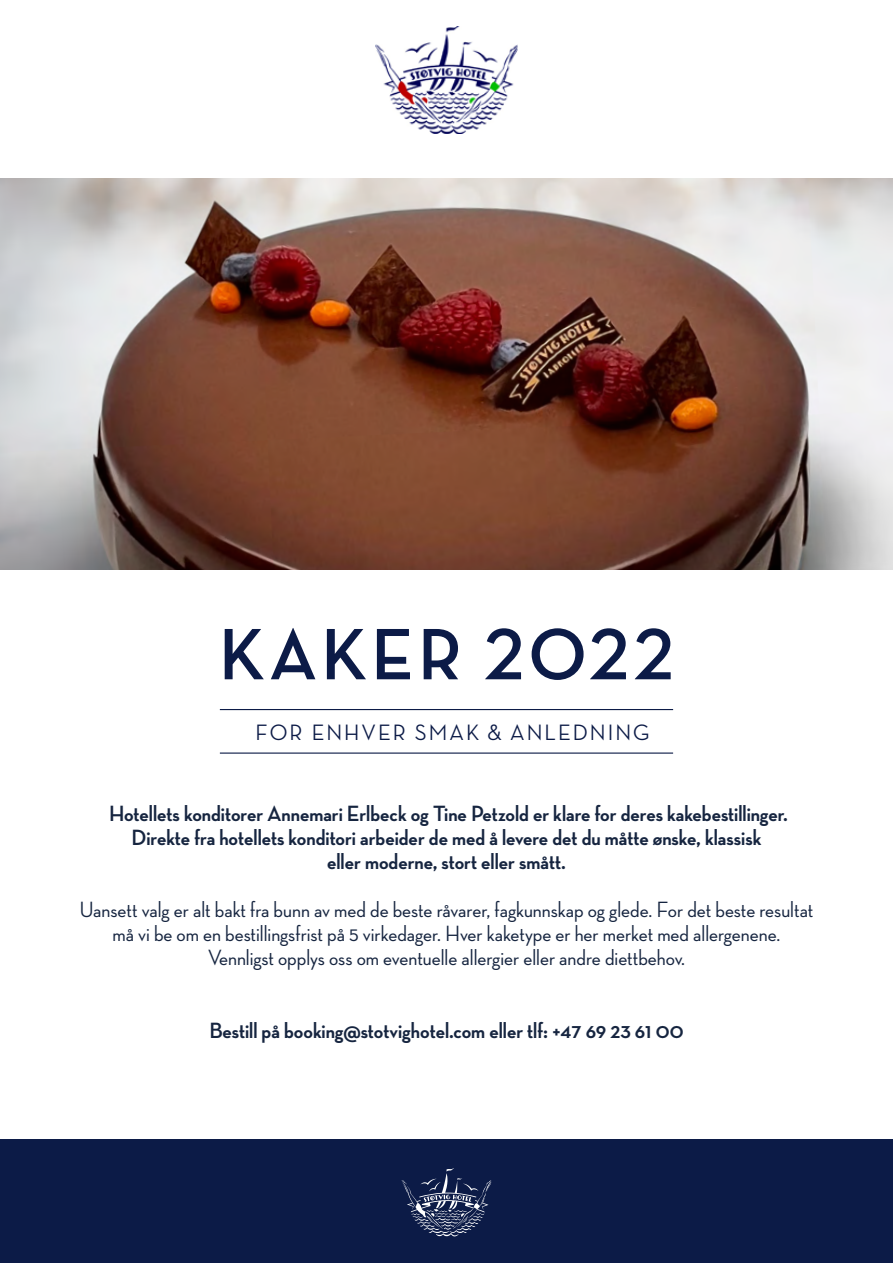
<style>
.page{position:relative;width:893px;height:1263px;background:#fff}
.page>*{position:absolute;margin:0;border:0;box-sizing:border-box;transform-origin:0 0}
.t1{font:700 73.95px "Neutraface Display";letter-spacing:.06em;color:#0c1b47}
.t2{font:500 22.65px "Neutraface Display";letter-spacing:.09em;color:#0c1b47}
.t3{font:700 22.5px/24px "Neutraface Display";color:#162540;text-align:center}
.t4{font:500 22.5px/24px "Neutraface Display";color:#162540;text-align:center}
</style>
<div class="page">
<img style="left:375px;top:26px;width:143px;height:108px">
<hr style="left:220px;top:709px;width:453px;height:1px;background:#0c1b47">
<hr style="left:220px;top:752px;width:453px;height:2px;background:#0c1b47">
<div style="left:0;top:1140px;width:893px;height:123px;background:#0c1b47"></div>
<svg style="left:401px;top:1168px;width:90px;height:68px"></svg>
<img style="left:0;top:179px;width:893px;height:391px">
<h1 class="t1" style="left:219px;top:613px;width:456px">KAKER 2022</h1>
<p class="t2" style="left:256px;top:720px;width:395px">FOR ENHVER SMAK &amp; ANLEDNING</p>
<p class="t3" style="left:109px;top:802px;width:680px">Hotellets konditorer Annemari Erlbeck og Tine Petzold er klare for deres kakebestillinger.<br>Direkte fra hotellets konditori arbeider de med å levere det du måtte ønske, klassisk<br>eller moderne, stort eller smått.</p>
<p class="t4" style="left:79px;top:898px;width:736px">Uansett valg er alt bakt fra bunn av med de beste råvarer, fagkunnskap og glede. For det beste resultat må vi be om en bestillingsfrist på 5 virkedager. Hver kaketype er her merket med allergenene.<br>Vennligst opplys oss om eventuelle allergier eller andre diettbehov.</p>
<p class="t3" style="left:209px;top:1018px;width:476px">Bestill på booking@stotvighotel.com eller tlf: +47 69 23 61 00</p>
</div>
